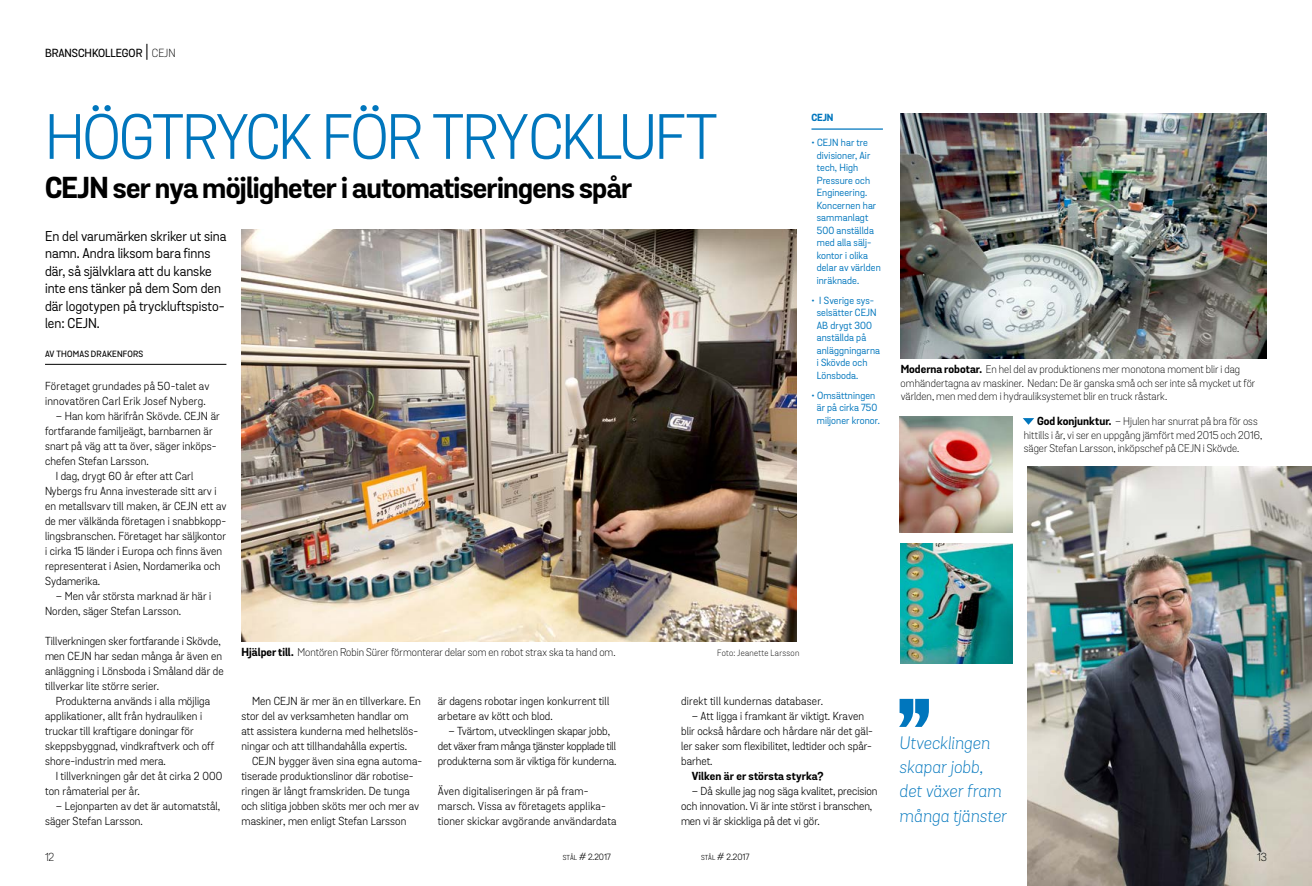
<style>
.page{position:relative;width:1312px;height:886px;background:#fff}
.page>*{position:absolute;margin:0;border:0;box-sizing:border-box;transform-origin:0 0}
.t1{font:61.75px "Stena Sans";letter-spacing:-.035em;color:#0076bd}
.t2{font:700 29.25px "Stena Sans";letter-spacing:-.025em;color:#000}
.t3{font:italic 300 17.5px/24.2px "Stena Sans";letter-spacing:.01em;color:#0076bd}
.t4{font:13.75px/17.5px "Stena Sans";color:#000}
.t5{font:500 11.38px "Stena Sans";color:#000}
.t6{font:11.25px/15px "Stena Sans";letter-spacing:.01em;color:#000}
.t7{font:700 11.25px "Stena Sans";letter-spacing:.01em;color:#000}
.t8{font:300 11.25px "Stena Sans";color:#000}
.t9{font:300 10.88px/13.8px "Stena Sans";color:#000}
.t10{font:10px/12.5px "Stena Sans";letter-spacing:.01em;color:#0076bd}
.t11{font:700 10px "Stena Sans";color:#0076bd}
.t12{font:8.75px "Stena Sans";color:#000}
.t13{font:300 8.75px "Stena Sans";letter-spacing:.03em;color:#000}
.t14{font:500 8.75px "Stena Sans";letter-spacing:.02em;color:#000}
.s1{font-weight:400;font-size:16.25px}
.s2{font-weight:300}
.s3{font-weight:700;font-size:11.25px}
.s4{font-size:7px}
.s5{font-size:10px}
</style>
<div class="page">
<img style="left:1027px;top:467px;width:284px;height:419px">
<hr style="left:45px;top:364px;width:181px;height:1px;background:#000">
<img style="left:899px;top:416px;width:113px;height:116px">
<img style="left:900px;top:113px;width:366px;height:246px">
<img style="left:242px;top:229px;width:554px;height:412px">
<img style="left:900px;top:543px;width:112px;height:121px">
<svg style="left:899px;top:699px;width:29px;height:28px"></svg>
<hr style="left:811px;top:128px;width:71px;height:2px;background:#0076bd">
<svg style="left:1022px;top:418px;width:11px;height:7px"></svg>
<p class="t5" style="left:45px;top:46px;width:132px">BRANSCHKOLLEGOR <span class="s1">|</span> <span class="s2">CEJN</span></p>
<h1 class="t1" style="left:45px;top:100px;width:673px">HÖGTRYCK FÖR TRY CKLUFT</h1>
<h2 class="t2" style="left:45px;top:169px;width:588px">CEJN ser nya möjligheter i automatiseringens spår</h2>
<p class="t11" style="left:811px;top:112px;width:24px">CEJN</p>
<p class="t10" style="left:816px;top:137px;width:66px;text-indent:-5px">• CEJN har tre divisioner, Air tech, High<br>Pressure och<br>Engineering.<br>Koncernen har sammanlagt<br>500 anställda med alla sälj&shy;kontor i olika delar av världen inräknade.</p>
<p class="t10" style="left:816px;top:294px;width:65px;text-indent:-5px">• I Sverige sys&shy;selsätter CEJN<br>AB drygt 300 anställda på anläggningarna i Skövde och<br>Lönsboda.</p>
<p class="t10" style="left:811px;top:389px;width:70px;text-align:center">• Omsättningen är på cirka 750 miljoner kronor.</p>
<p class="t4" style="left:45px;top:227px;width:183px">En del varumärken skriker ut sina namn. Andra liksom bara finns där, så självklara att du kanske inte ens tänker på dem Som den där logotypen på tryckluftspisto&shy;len: CEJN.</p>
<p class="t14" style="left:45px;top:348px;width:100px">AV THOMAS DRAKENFORS</p>
<p class="t6" style="left:45px;top:379px;width:166px">Företaget grundades på 50-talet av innovatören Carl Erik Josef Nyberg.</p>
<p class="t6" style="left:56px;top:409px;width:166px">– Han kom härifrån Skövde. CEJN är</p>
<p class="t6" style="left:45px;top:424px;width:169px">fortfarande familjeägt, barnbarnen är</p>
<p class="t6" style="left:45px;top:439px;width:173px">snart på väg att ta över, säger inköps-</p>
<p class="t6" style="left:45px;top:454px;width:105px">chefen Stefan Larsson.</p>
<p class="t6" style="left:56px;top:469px;width:139px">I dag, drygt 60 år efter att Carl</p>
<p class="t6" style="left:45px;top:484px;width:173px">Nybergs fru Anna investerade sitt arv i</p>
<p class="t6" style="left:45px;top:499px;width:183px">en metallsvarv till maken, är CEJN ett av</p>
<p class="t6" style="left:45px;top:514px;width:183px">de mer välkända företagen i snabbkopp-</p>
<p class="t6" style="left:45px;top:529px;width:183px">lingsbranschen. Företaget har säljkontor</p>
<p class="t6" style="left:45px;top:544px;width:179px">i cirka 15 länder i Europa och finns även</p>
<p class="t6" style="left:45px;top:559px;width:177px">representerat i Asien, Nordamerika och</p>
<p class="t6" style="left:45px;top:574px;width:57px">Sydamerika.</p>
<p class="t6" style="left:45px;top:589px;width:168px;text-indent:11px">– Men vår största marknad är här i<br>Norden, säger Stefan Larsson.</p>
<p class="t6" style="left:45px;top:634px;width:180px">Tillverkningen sker fortfarande i Skövde, men CEJN har sedan många år även en anläggning i Lönsboda i Småland där de tillverkar lite större serier.</p>
<p class="t6" style="left:45px;top:694px;width:171px;text-indent:11px">Produkterna används i alla möjliga applikationer, allt från hydrauliken i truckar till kraftigare doningar för skeppsbyggnad, vindkraftverk och off shore-industrin med mera.</p>
<p class="t6" style="left:45px;top:769px;width:179px;text-indent:11px">I tillverkningen går det åt cirka 2 000 ton råmaterial per år.</p>
<p class="t6" style="left:45px;top:799px;width:177px;text-indent:11px">– Lejonparten av det är automatstål, säger Stefan Larsson.</p>
<p class="t9" style="left:900px;top:362px;width:356px"><span class="s3">Moderna robotar.</span> En hel del av produktionens mer monotona moment blir i dag omhändertagna av maskiner. Nedan: De är ganska små och ser inte så mycket ut för världen, men med dem i hydrauliksystemet blir en truck råstark.</p>
<p class="t9" style="left:1023px;top:414px;width:240px;text-indent:13px"><span class="s3">God konjunktur.</span> – Hjulen har snurrat på bra för oss hittills i år, vi ser en uppgång jämfört med 2015 och 2016, säger Stefan Larsson, inköpschef på CEJN i Skövde.</p>
<p class="t9" style="left:241px;top:645px;width:375px"><span class="s3">Hjälper till.</span> Montören Robin Sürer förmonterar delar som en robot strax ska ta hand om.</p>
<p class="t13" style="left:717px;top:647px;width:84px">Foto: Jeanette Larsson</p>
<p class="t6" style="left:437px;top:694px;width:173px">är dagens robotar ingen konkurrent till arbetare av kött och blod.</p>
<p class="t6" style="left:437px;top:724px;width:180px;text-align:center">– Tvärtom, utvecklingen skapar jobb,<br>det växer fram många tjänster kopplade till produkterna som är viktiga för kunderna.</p>
<p class="t6" style="left:437px;top:784px;width:180px">Även digitaliseringen är på fram&shy;marsch. Vissa av företagets applika&shy;tioner skickar avgörande användardata</p>
<p class="t6" style="left:241px;top:694px;width:181px;text-indent:11px">Men CEJN är mer än en tillverkare. En stor del av verksamheten handlar om att assistera kunderna med helhetslös&shy;ningar och att tillhandahålla expertis.</p>
<p class="t6" style="left:241px;top:754px;width:182px;text-indent:11px">CEJN bygger även sina egna automa&shy;tiserade produktionslinor där robotise&shy;ringen är långt framskriden. De tunga och slitiga jobben sköts mer och mer av maskiner, men enligt Stefan Larsson</p>
<p class="t6" style="left:681px;top:694px;width:143px">direkt till kundernas databaser.</p>
<p class="t6" style="left:681px;top:709px;width:193px;text-indent:11px">– Att ligga i framkant är viktigt. Kraven blir också hårdare och hårdare när det gäl&shy;ler saker som flexibilitet, ledtider och spår&shy;barhet.</p>
<p class="t7" style="left:691px;top:769px;width:133px">Vilken är er största styrka?</p>
<p class="t6" style="left:681px;top:784px;width:198px;text-indent:11px">– Då skulle jag nog säga kvalitet, precision och innovation. Vi är inte störst i branschen, men vi är skickliga på det vi gör.</p>
<p class="t12" style="left:701px;top:852px;width:50px"><span class="s4">stål</span> <span class="s5">#</span> 2.2017</p>
<h3 class="t3" style="left:899px;top:731px;width:109px">Utvecklingen skapar jobb, det växer fram många tjänster</h3>
<p class="t8" style="left:45px;top:850px;width:11px">12</p>
<p class="t12" style="left:562px;top:852px;width:50px"><span class="s4">stål</span> <span class="s5">#</span> 2.2017</p>
<p class="t8" style="left:1256px;top:850px;width:11px">13</p>
</div>
